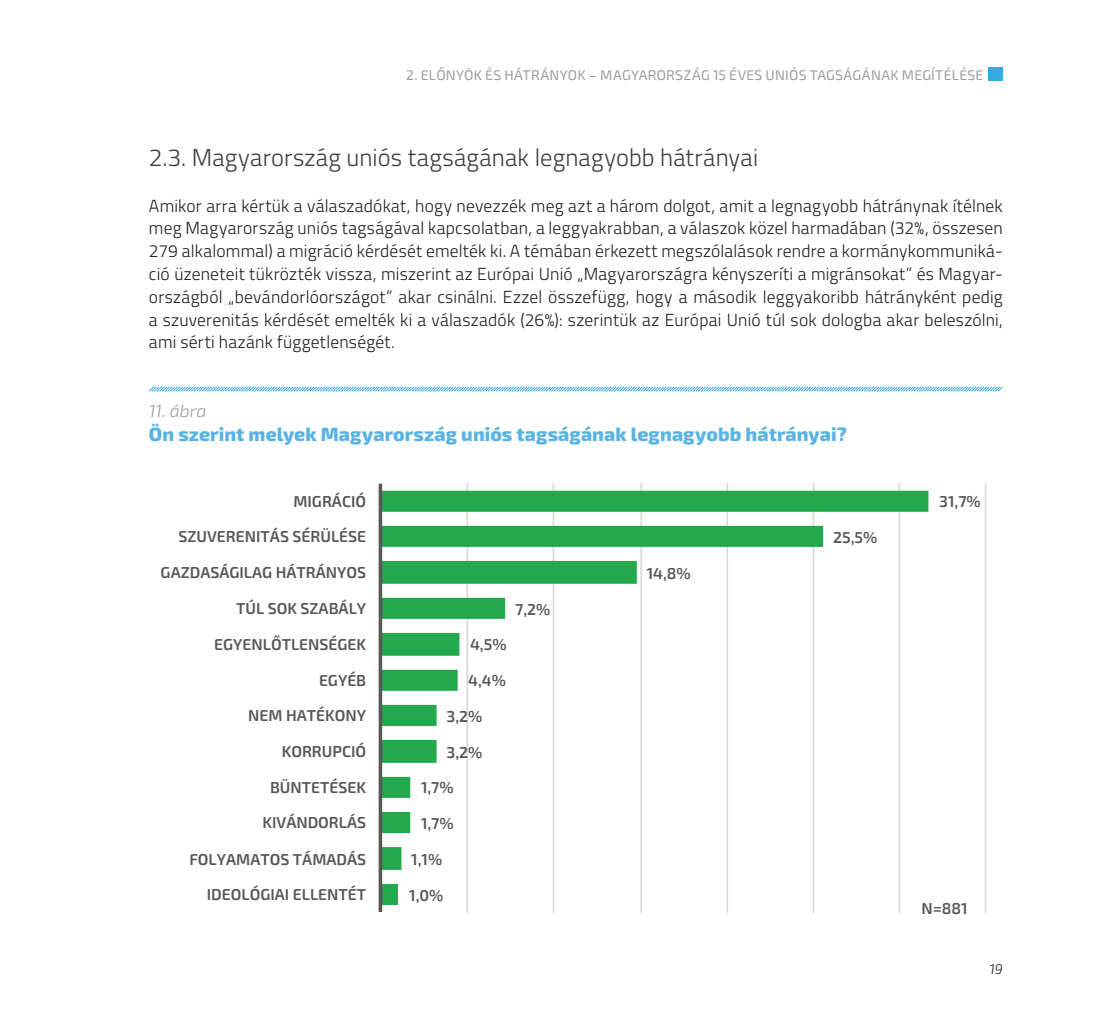
<style>
.page{position:relative;width:1117px;height:1017px;background:#fff}
.page>*{position:absolute;margin:0;border:0;box-sizing:border-box;transform-origin:0 0}
.t1{font:300 24.5px "Titillium Web";letter-spacing:.01em;color:#3d3d3c}
.ÁBRA_és_TÁBLAcímek{font:800 19.25px "Exo 2";letter-spacing:.005em;color:#59b3e5}
.FŐSZÖVEG{font:300 17.5px/22.8px "Titillium Web";letter-spacing:.015em;color:#1d1d1b;text-align:justify}
.t2{font:italic 300 17.5px "Exo 2";letter-spacing:-.005em;color:#9d9d9d}
.t3{font:600 15.75px "Exo 2";color:#575756}
.t4{font:14px "Exo 2";letter-spacing:.02em;color:#9d9d9d}
.t5{font:italic 300 14px "Exo 2";color:#1d1d1b}
</style>
<div class="page">
<svg style="left:149px;top:386px;width:854px;height:6px"></svg>
<hr style="left:466px;top:483px;width:2px;height:430px;background:#dadada">
<hr style="left:552px;top:483px;width:2px;height:430px;background:#dadada">
<hr style="left:640px;top:483px;width:2px;height:430px;background:#dadada">
<hr style="left:726px;top:483px;width:2px;height:430px;background:#dadada">
<hr style="left:812px;top:483px;width:2px;height:430px;background:#dadada">
<hr style="left:898px;top:483px;width:2px;height:430px;background:#dadada">
<hr style="left:984px;top:483px;width:2px;height:430px;background:#dadada">
<svg style="left:382px;top:491px;width:546px;height:414px"></svg>
<svg style="left:378px;top:484px;width:4px;height:428px;background:#727271"></svg>
<div style="left:988px;top:67px;width:14px;height:14px;background:#36abe2"></div>
<p class="t4" style="left:406px;top:65px;width:578px">2. ELŐNYÖK ÉS HÁTRÁNYOK – MAGYARORSZÁG 15 ÉVES UNIÓS TAGSÁGÁNAK MEGÍTÉLÉSE</p>
<p class="t1" style="left:149px;top:140px;width:610px">2.3. Magyarország uniós tagságának legnagyobb hátrányai</p>
<p class="FŐSZÖVEG" style="left:149px;top:193px;width:855px">Amikor arra kértük a válaszadókat, hogy nevezzék meg azt a három dolgot, amit a legnagyobb hátránynak ítélnek meg Magyarország uniós tagságával kapcsolatban, a leggyakrabban, a válaszok közel harmadában (32%, összesen 279 alkalommal) a migráció kérdését emelték ki. A témában érkezett megszólalások rendre a kormánykommuniká&shy;ció üzeneteit tükrözték vissza, miszerint az Európai Unió „Magyarországra kényszeríti a migránsokat” és Magyar&shy;országból „bevándorlóországot” akar csinálni. Ezzel összefügg, hogy a második leggyakoribb hátrányként pedig a szuverenitás kérdését emelték ki a válaszadók (26%): szerintük az Európai Unió túl sok dologba akar beleszólni, ami sérti hazánk függetlenségét.</p>
<p class="t2" style="left:149px;top:398px;width:59px">11. ábra</p>
<p class="ÁBRA_és_TÁBLAcímek" style="left:149px;top:419px;width:699px">Ön szerint melyek Magyarország uniós tagságának legnagyobb hátrányai?</p>
<p class="t3" style="left:293px;top:489px;width:74px">MIGRÁCIÓ</p>
<p class="t3" style="left:178px;top:525px;width:189px">SZUVERENITÁS SÉRÜLÉSE</p>
<p class="t3" style="left:161px;top:561px;width:207px">GAZDASÁGILAG HÁTRÁNYOS</p>
<p class="t3" style="left:236px;top:597px;width:132px">TÚL SOK SZABÁLY</p>
<p class="t3" style="left:214px;top:633px;width:153px">EGYENLŐTLENSÉGEK</p>
<p class="t3" style="left:319px;top:668px;width:49px">EGYÉB</p>
<p class="t3" style="left:248px;top:704px;width:119px">NEM HATÉKONY</p>
<p class="t3" style="left:281px;top:740px;width:86px">KORRUPCIÓ</p>
<p class="t3" style="left:270px;top:776px;width:98px">BÜNTETÉSEK</p>
<p class="t3" style="left:262px;top:811px;width:105px">KIVÁNDORLÁS</p>
<p class="t3" style="left:189px;top:847px;width:178px">FOLYAMATOS TÁMADÁS</p>
<p class="t3" style="left:207px;top:883px;width:161px">IDEOLÓGIAI ELLENTÉT</p>
<p class="t3" style="left:470px;top:633px;width:38px">4,5%</p>
<p class="t3" style="left:468px;top:669px;width:39px">4,4%</p>
<p class="t3" style="left:446px;top:705px;width:37px">3,2%</p>
<p class="t3" style="left:446px;top:740px;width:37px">3,2%</p>
<p class="t3" style="left:421px;top:776px;width:34px">1,7%</p>
<p class="t3" style="left:421px;top:812px;width:34px">1,7%</p>
<p class="t3" style="left:411px;top:848px;width:33px">1,1%</p>
<p class="t3" style="left:409px;top:884px;width:36px">1,0%</p>
<p class="t3" style="left:515px;top:598px;width:37px">7,2%</p>
<p class="t3" style="left:646px;top:561px;width:46px">14,8%</p>
<p class="t3" style="left:833px;top:526px;width:46px">25,5%</p>
<p class="t3" style="left:939px;top:490px;width:43px">31,7%</p>
<p class="t3" style="left:921px;top:897px;width:48px">N=881</p>
<p class="t5" style="left:989px;top:960px;width:15px">19</p>
</div>
